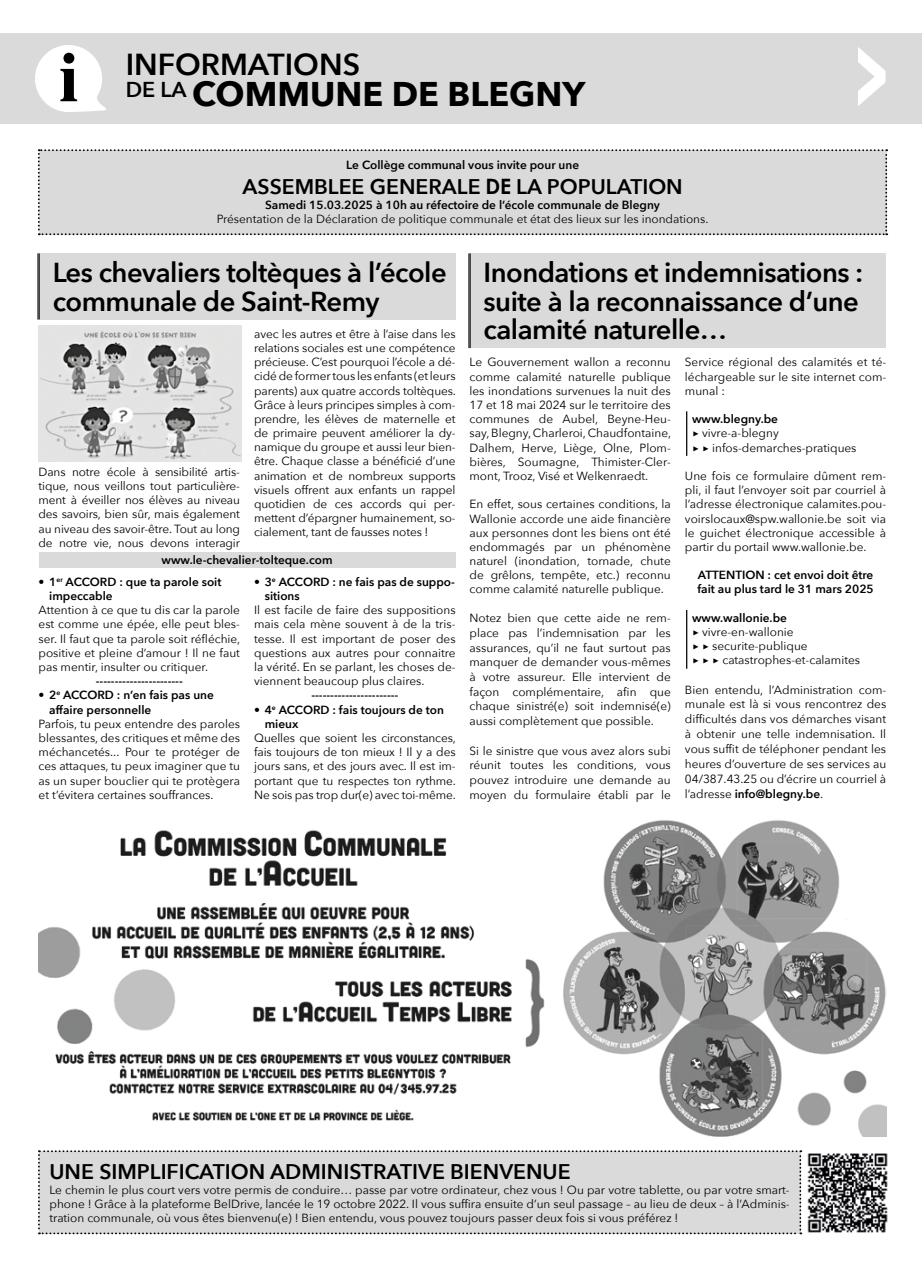
<style>
.page{position:relative;width:922px;height:1276px;background:#fff}
.page>*{position:absolute;margin:0;border:0;box-sizing:border-box;transform-origin:0 0}
.t1{font:700 70.25px "Times";color:#000}
.t2{font:700 34.25px "Avenir Next";color:#000}
.t3{font:600 30.25px "Avenir Next";color:#000}
.t4{font:600 27.38px/28.6px "Avenir Next";letter-spacing:-.02em;color:#000}
.t5{font:600 21.12px "Avenir Next";color:#000}
.t6{font:11.88px/14.1px "Avenir Next";color:#000;text-align:justify}
.t7{font:600 11.88px/14.1px "Avenir Next";color:#000}
.s1{font-family:"Century Gothic";font-weight:700}
.s2{font-weight:600}
.s3{font-family:"Montserrat";font-weight:300}
</style>
<div class="page">
<div style="left:39px;top:552px;width:416px;height:16px;background:#dadada"></div>
<div style="left:0;top:34px;width:921px;height:90px;background:#dadada"></div>
<svg style="left:35px;top:45px;width:71px;height:67px"></svg>
<div style="left:39px;top:253px;width:416px;height:66px;background:#dadada"></div>
<hr style="left:38px;top:253px;width:1px;height:66px;background:#000">
<hr style="left:39px;top:253px;width:1px;height:66px;background:#000">
<img style="left:39px;top:326px;width:202px;height:135px">
<div style="left:38px;top:1150px;width:763px;height:84px;background:#dadada"></div>
<div style="left:469px;top:253px;width:417px;height:95px;background:#dadada"></div>
<hr style="left:468px;top:253px;width:1px;height:95px;background:#000">
<hr style="left:469px;top:253px;width:1px;height:95px;background:#000">
<hr style="left:686px;top:411px;width:1px;height:45px;background:#000">
<hr style="left:686px;top:610px;width:1px;height:59px;background:#000">
<img style="left:807px;top:1153px;width:81px;height:80px">
<div style="left:38px;top:149px;width:849px;height:86px;background:#dadada"></div>
<img style="left:39px;top:820px;width:846px;height:316px">
<h1 class="t1" style="left:59px;top:10px;width:21px">i</h1>
<h3 class="t3" style="left:126px;top:39px;width:236px">INFORMATIONS</h3>
<h2 class="t2" style="left:126px;top:64px;width:461px"><sup>DE</sup> <sup>LA</sup> COMMUNE DE BLEGNY</h2>
<p class="t7" style="left:346px;top:158px;width:234px">Le Collège communal vous invite pour une</p>
<h3 class="t5" style="left:242px;top:169px;width:441px">ASSEMBLEE GENERALE <span class="s1">DE</span> LA POPULATION</h3>
<p class="t7" style="left:265px;top:197px;width:396px">Samedi 15.03.2025 à 10h au réfectoire de l’école communale de Blegny</p>
<p class="t6" style="left:217px;top:211px;width:493px">Présentation de la Déclaration de politique communale et état des lieux sur les inondations.</p>
<h3 class="t4" style="left:53px;top:257px;width:395px">Les chevaliers toltèques à l’école communale de Saint-Remy</h3>
<p class="t6" style="left:254px;top:326px;width:203px">avec les autres et être à l’aise dans les relations sociales est une compétence précieuse. C’est pourquoi l’école a dé&shy;cidé de former tous les enfants (et leurs parents) aux quatre accords toltèques.<br>Grâce à leurs principes simples à com&shy;prendre, les élèves de maternelle et de primaire peuvent améliorer la dy&shy;namique du groupe et aussi leur bien&shy;être. Chaque classe a bénéficié d’une animation et de nombreux supports visuels offrent aux enfants un rappel quotidien de ces accords qui per&shy;mettent d’épargner humainement, so&shy;cialement, tant de fausses notes !</p>
<p class="t7" style="left:161px;top:553px;width:172px">www.le-chevalier-tolteque.com</p>
<p class="t7" style="left:49px;top:574px;width:174px;text-indent:-11px">• 1<sup>er</sup> ACCORD : que ta parole soit impeccable</p>
<p class="t6" style="left:39px;top:602px;width:203px">Attention à ce que tu dis car la parole est comme une épée, elle peut bles&shy;ser. Il faut que ta parole soit réfléchie, positive et pleine d’amour ! Il ne faut pas mentir, insulter ou critiquer.</p>
<p class="t7" style="left:96px;top:674px;width:89px">-----------------------</p>
<p class="t7" style="left:49px;top:688px;width:166px;text-indent:-11px">• 2<sup>e</sup> ACCORD : n’en fais pas une affaire personnelle</p>
<p class="t6" style="left:39px;top:716px;width:203px">Parfois, tu peux entendre des paroles blessantes, des critiques et même des méchancetés... Pour te protéger de ces attaques, tu peux imaginer que tu as un super bouclier qui te protègera et t’évitera certaines souffrances.</p>
<p class="t6" style="left:39px;top:464px;width:203px">Dans notre école à sensibilité artis&shy;tique, nous veillons tout particulière&shy;ment à éveiller nos élèves au niveau des savoirs, bien sûr, mais également au niveau des savoir-être. Tout au long de notre vie, nous devons interagir</p>
<p class="t7" style="left:265px;top:574px;width:192px;text-indent:-11px">• 3<sup>e</sup> ACCORD : ne fais pas de suppo&shy;sitions</p>
<p class="t6" style="left:254px;top:602px;width:203px">Il est facile de faire des suppositions mais cela mène souvent à de la tris&shy;tesse. Il est important de poser des questions aux autres pour connaitre la vérité́. En se parlant, les choses de&shy;viennent beaucoup plus claires.</p>
<p class="t7" style="left:311px;top:688px;width:89px">-----------------------</p>
<p class="t7" style="left:265px;top:702px;width:181px;text-indent:-11px">• 4<sup>e</sup> ACCORD : fais toujours de ton mieux</p>
<p class="t6" style="left:254px;top:730px;width:203px">Quelles que soient les circonstances, fais toujours de ton mieux ! Il y a des jours sans, et des jours avec. Il est im&shy;portant que tu respectes ton rythme.<br>Ne sois pas trop dur(e) avec toi-même.</p>
<h3 class="t4" style="left:483px;top:257px;width:381px">Inondations et indemnisations : suite à la reconnaissance d’une calamité naturelle…</h3>
<p class="t6" style="left:469px;top:355px;width:203px">Le Gouvernement wallon a reconnu comme calamité naturelle publique les inondations survenues la nuit des 17 et 18 mai 2024 sur le territoire des communes de Aubel, Beyne-Heu&shy;say, Blegny, Charleroi, Chaudfontaine, Dalhem, Herve, Liège, Olne, Plom&shy;bières, Soumagne, Thimister-Cler&shy;mont, Trooz, Visé et Welkenraedt.</p>
<p class="t6" style="left:469px;top:496px;width:203px">En effet, sous certaines conditions, la Wallonie accorde une aide financière aux personnes dont les biens ont été endommagés par un phénomène naturel (inondation, tornade, chute de grêlons, tempête, etc.) reconnu comme calamité naturelle publique.</p>
<p class="t6" style="left:469px;top:610px;width:203px;line-height:14.6px">Notez bien que cette aide ne rem&shy;place pas l’indemnisation par les assurances, qu’il ne faut surtout pas manquer de demander vous-mêmes à votre assureur. Elle intervient de façon complémentaire, afin que chaque sinistré(e) soit indemnisé(e) aussi complètement que possible.</p>
<p class="t6" style="left:469px;top:742px;width:203px;line-height:14.6px">Si le sinistre que vous avez alors subi réunit toutes les conditions, vous pouvez introduire une demande au moyen du formulaire établi par le</p>
<p class="t6" style="left:684px;top:355px;width:203px">Service régional des calamités et té&shy;léchargeable sur le site internet com&shy;munal :</p>
<p class="t6" style="left:691px;top:411px;width:166px;text-align:left"><span class="s2">www.blegny.be<br></span><span class="s3">▶</span> vivre-a-blegny<br><span class="s3">▶ ▶</span> infos-demarches-pratiques</p>
<p class="t6" style="left:684px;top:468px;width:203px">Une fois ce formulaire dûment rem&shy;pli, il faut l’envoyer soit par courriel à l’adresse électronique calamites.pou&shy;voirslocaux@spw.wallonie.be soit via le guichet électronique accessible à partir du portail www.wallonie.be.</p>
<p class="t7" style="left:697px;top:568px;width:178px">ATTENTION : cet envoi doit être fait au plus tard le 31 mars 2025</p>
<p class="t6" style="left:691px;top:610px;width:169px;text-align:left"><span class="s2">www.wallonie.be<br></span><span class="s3">▶</span> vivre-en-wallonie<br><span class="s3">▶ ▶</span> securite-publique<br><span class="s3">▶ ▶ ▶</span> catastrophes-et-calamites</p>
<p class="t6" style="left:684px;top:681px;width:203px;line-height:14.9px">Bien entendu, l’Administration com&shy;munale est là si vous rencontrez des difficultés dans vos démarches visant à obtenir une telle indemnisation. Il vous suffit de téléphoner pendant les heures d’ouverture de ses services au 04/387.43.25 ou d’écrire un courriel à l’adresse <span class="s2">info@blegny.be</span>.</p>
<h3 class="t5" style="left:49px;top:1154px;width:522px">UNE SIMPLIFICATION ADMINISTRATIVE BIENVENUE</h3>
<p class="t6" style="left:49px;top:1182px;width:741px">Le chemin le plus court vers votre permis de conduire… passe par votre ordinateur, chez vous ! Ou par votre tablette, ou par votre smart&shy;phone ! Grâce à la plateforme BelDrive, lancée le 19 octobre 2022. Il vous suffira ensuite d’un seul passage – au lieu de deux – à l’Adminis&shy;tration communale, où vous êtes bienvenu(e) ! Bien entendu, vous pouvez toujours passer deux fois si vous préférez !</p>
</div>
